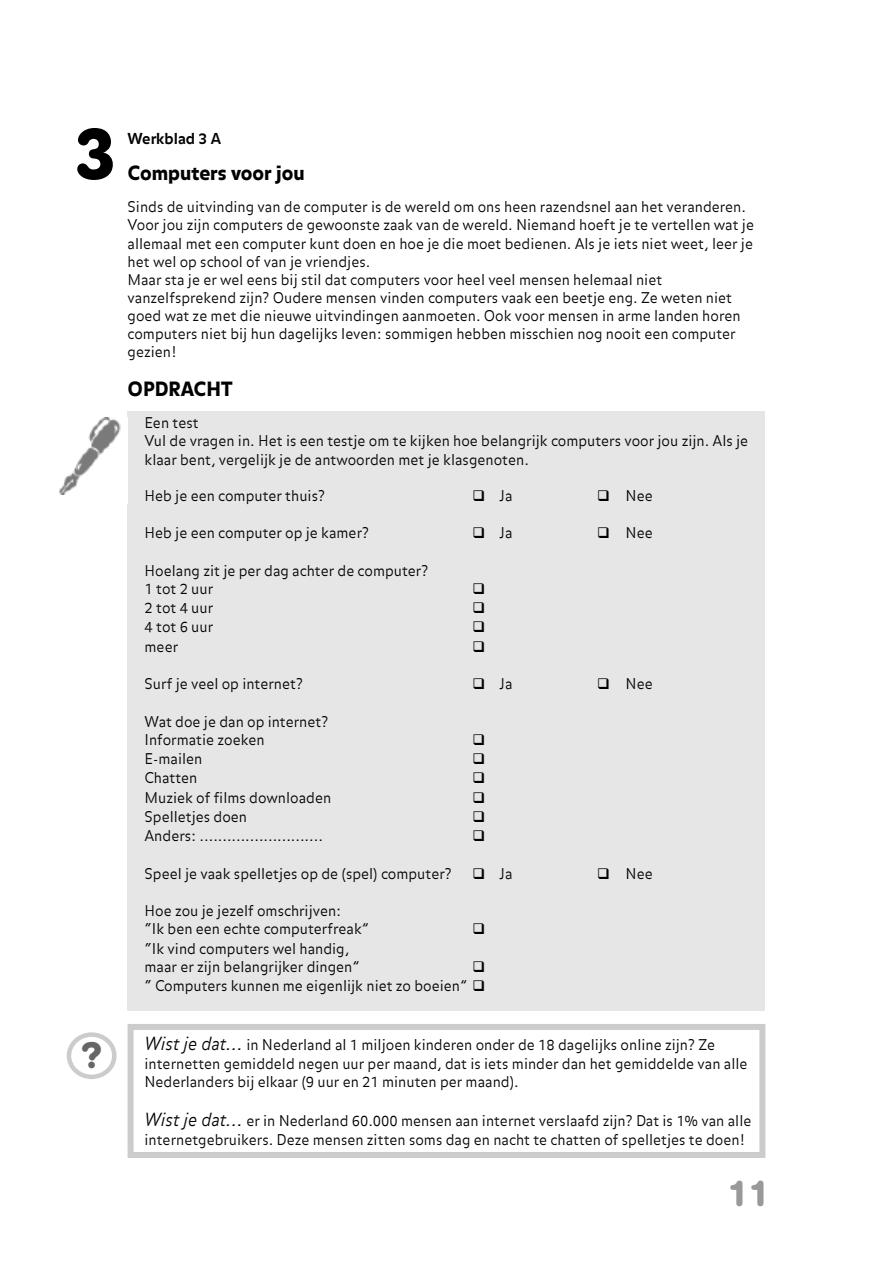
<style>
.page{position:relative;width:893px;height:1263px;background:#fff}
.page>*{position:absolute;margin:0;border:0;box-sizing:border-box;transform-origin:0 0}
.t1{font:700 72px "AG Book Rounded";color:#000}
.t2{font:700 36px "AG Book Rounded";color:#999}
.t3{font:700 36px "AG Book Rounded";color:#666}
.t4{font:900 19.5px "Balance";color:#000}
.t5{font:700 15px "Balance";color:#000}
.t6{font:300 14.7px/18px "Balance";color:#000}
.s1{font-style:italic;font-size:18px}
</style>
<div class="page">
<div style="left:128px;top:411px;width:637px;height:599px;background:#e6e6e6"></div>
<svg style="left:67px;top:1032px;width:50px;height:47px"></svg>
<div style="left:128px;top:1024px;width:637px;height:134px;border:6px solid #ccc"></div>
<img style="left:59px;top:417px;width:62px;height:77px">
<h1 class="t1" style="left:75px;top:128px;width:44px">3</h1>
<p class="t5" style="left:128px;top:130px;width:95px">Werkblad 3 A</p>
<h3 class="t4" style="left:128px;top:166px;width:179px">Computers voor jou</h3>
<p class="t6" style="left:128px;top:198px;width:628px">Sinds de uitvinding van de computer is de wereld om ons heen razendsnel aan het veranderen.<br>Voor jou zijn computers de gewoonste zaak van de wereld. Niemand hoeft je te vertellen wat je allemaal met een computer kunt doen en hoe je die moet bedienen. Als je iets niet weet, leer je het wel op school of van je vriendjes.<br>Maar sta je er wel eens bij stil dat computers voor heel veel mensen helemaal niet vanzelfsprekend zijn? Oudere mensen vinden computers vaak een beetje eng. Ze weten niet goed wat ze met die nieuwe uitvindingen aanmoeten. Ook voor mensen in arme landen horen computers niet bij hun dagelijks leven: sommigen hebben misschien nog nooit een computer gezien!</p>
<h3 class="t4" style="left:128px;top:382px;width:107px">OPDRACHT</h3>
<p class="t6" style="left:145px;top:414px;width:605px">Een test<br>Vul de vragen in. Het is een testje om te kijken hoe belangrijk computers voor jou zijn. Als je klaar bent, vergelijk je de antwoorden met je klasgenoten.</p>
<p class="t6" style="left:145px;top:487px;width:182px">Heb je een computer thuis?</p>
<p class="t6" style="left:473px;top:487px;width:42px">❑ Ja</p>
<p class="t6" style="left:597px;top:487px;width:57px">❑ Nee</p>
<p class="t6" style="left:145px;top:524px;width:226px">Heb je een computer op je kamer?</p>
<p class="t6" style="left:473px;top:524px;width:42px">❑ Ja</p>
<p class="t6" style="left:597px;top:524px;width:57px">❑ Nee</p>
<p class="t6" style="left:145px;top:561px;width:285px">Hoelang zit je per dag achter de computer?<br>1 tot 2 uur</p>
<p class="t6" style="left:145px;top:599px;width:70px">2 tot 4 uur</p>
<p class="t6" style="left:145px;top:618px;width:70px">4 tot 6 uur</p>
<p class="t6" style="left:145px;top:638px;width:35px">meer</p>
<p class="t6" style="left:145px;top:675px;width:160px">Surf je veel op internet?</p>
<p class="t6" style="left:473px;top:675px;width:42px">❑ Ja</p>
<p class="t6" style="left:597px;top:675px;width:57px">❑ Nee</p>
<p class="t6" style="left:145px;top:712px;width:185px">Wat doe je dan op internet?<br>Informatie zoeken</p>
<p class="t6" style="left:145px;top:750px;width:59px">E-mailen</p>
<p class="t6" style="left:145px;top:769px;width:54px">Chatten</p>
<p class="t6" style="left:145px;top:788px;width:188px">Muziek of films downloaden</p>
<p class="t6" style="left:145px;top:808px;width:104px">Spelletjes doen</p>
<p class="t6" style="left:145px;top:827px;width:180px">Anders: ...........................</p>
<p class="t6" style="left:145px;top:865px;width:309px">Speel je vaak spelletjes op de (spel) computer?</p>
<p class="t6" style="left:473px;top:865px;width:42px">❑ Ja</p>
<p class="t6" style="left:597px;top:865px;width:57px">❑ Nee</p>
<p class="t6" style="left:145px;top:902px;width:226px">Hoe zou je jezelf omschrijven:<br>“Ik ben een echte computerfreak”</p>
<p class="t6" style="left:145px;top:939px;width:217px">“Ik vind computers wel handig, maar er zijn belangrijker dingen”</p>
<p class="t6" style="left:145px;top:977px;width:342px">“ Computers kunnen me eigenlijk niet zo boeien” ❑</p>
<h2 class="t3" style="left:81px;top:1043px;width:22px">?</h2>
<p class="t6" style="left:145px;top:1035px;width:604px;line-height:18.6px"><span class="s1">Wist je dat...</span> in Nederland al 1 miljoen kinderen onder de 18 dagelijks online zijn? Ze internetten gemiddeld negen uur per maand, dat is iets minder dan het gemiddelde van alle<br>Nederlanders bij elkaar (9 uur en 21 minuten per maand).</p>
<p class="t6" style="left:145px;top:1111px;width:608px;line-height:19px"><span class="s1">Wist je dat...</span> er in Nederland 60.000 mensen aan internet verslaafd zijn? Dat is 1% van alle internetgebruikers. Deze mensen zitten soms dag en nacht te chatten of spelletjes te doen!</p>
<h2 class="t2" style="left:727px;top:1180px;width:44px">11</h2>
</div>
